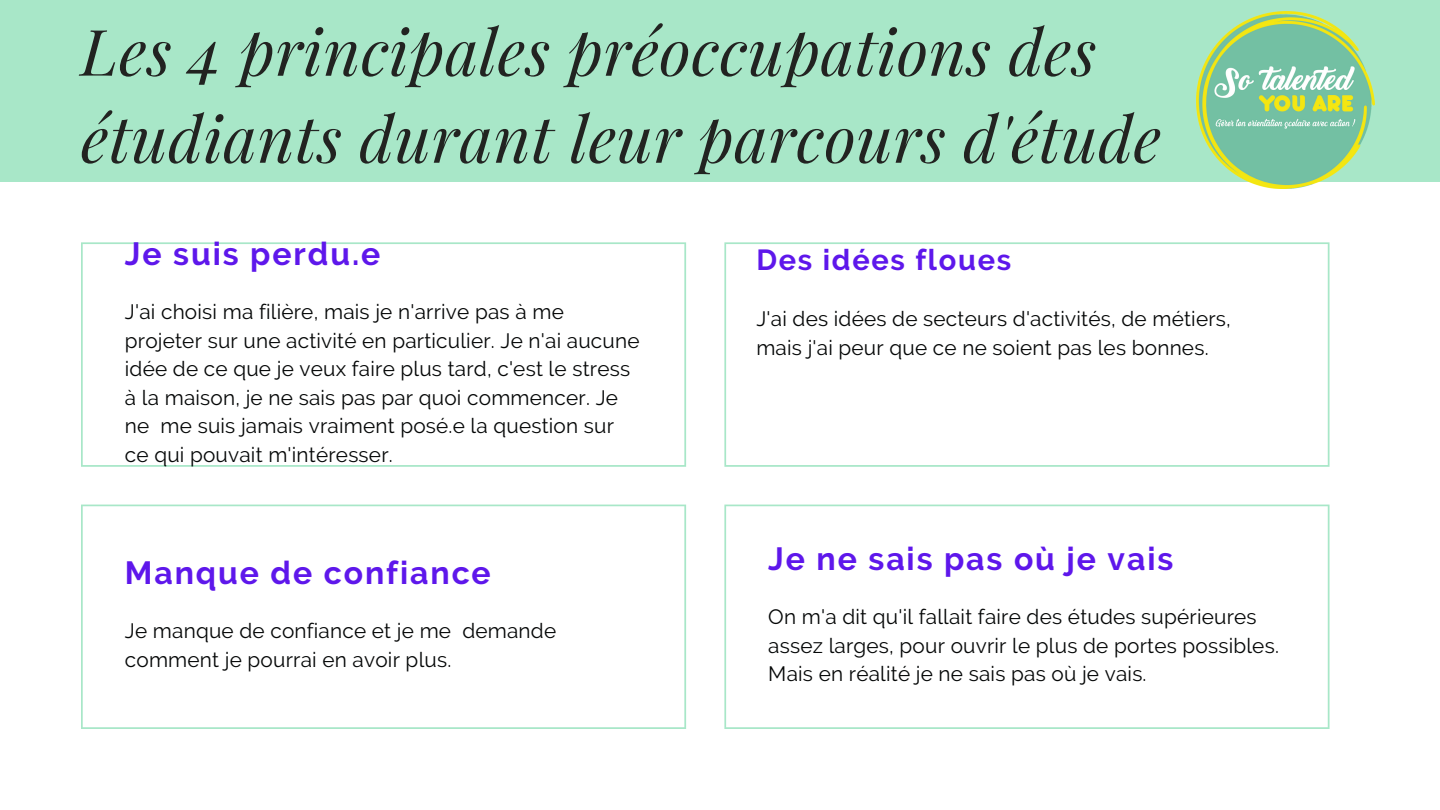
<style>
.page{position:relative;width:1440px;height:810px;background:#fff}
.page>*{position:absolute;margin:0;border:0;box-sizing:border-box;transform-origin:0 0}
.t1{font:italic 64px/87px "Playfair Display";letter-spacing:.01em;color:#222321}
.t2{font:700 32px "Raleway";letter-spacing:.06em;color:#5e17eb}
.t3{font:700 29px "Raleway";letter-spacing:.06em;color:#5e17eb}
.t4{font:20.7px/28.5px "Raleway";letter-spacing:.01em;color:#050707}
</style>
<div class="page">
<svg style="left:724px;top:505px;width:605px;height:224px"></svg>
<svg style="left:81px;top:242px;width:605px;height:225px"></svg>
<svg style="left:81px;top:505px;width:605px;height:224px"></svg>
<svg style="left:724px;top:242px;width:605px;height:225px"></svg>
<div style="left:0;top:0;width:1440px;height:182px;background:#a8e7c8"></div>
<img style="left:1197px;top:12px;width:178px;height:177px">
<h1 class="t1" style="left:81px;top:6px;width:1082px">Les 4 principales préoccupations des étudiants durant leur parcours d'étude</h1>
<h2 class="t2" style="left:125px;top:235px;width:257px">Je suis perdu.e</h2>
<p class="t4" style="left:125px;top:297px;width:516px">J'ai choisi ma filière, mais je n'arrive pas à me projeter sur une activité en particulier. Je n'ai aucune idée de ce que je veux faire plus tard, c'est le stress à la maison, je ne sais pas par quoi commencer. Je ne me suis jamais vraiment posé.e la question sur ce qui pouvait m'intéresser.</p>
<h2 class="t2" style="left:125px;top:554px;width:367px">Manque de confiance</h2>
<p class="t4" style="left:125px;top:617px;width:433px">Je manque de confiance et je me demande comment je pourrai en avoir plus.</p>
<h3 class="t3" style="left:756px;top:243px;width:256px">Des idées floues</h3>
<p class="t4" style="left:756px;top:305px;width:476px">J'ai des idées de secteurs d'activités, de métiers, mais j'ai peur que ce ne soient pas les bonnes.</p>
<h2 class="t2" style="left:768px;top:540px;width:407px">Je ne sais pas où je vais</h2>
<p class="t4" style="left:768px;top:602px;width:512px">On m'a dit qu'il fallait faire des études supérieures assez larges, pour ouvrir le plus de portes possibles.<br>Mais en réalité je ne sais pas où je vais.</p>
</div>
